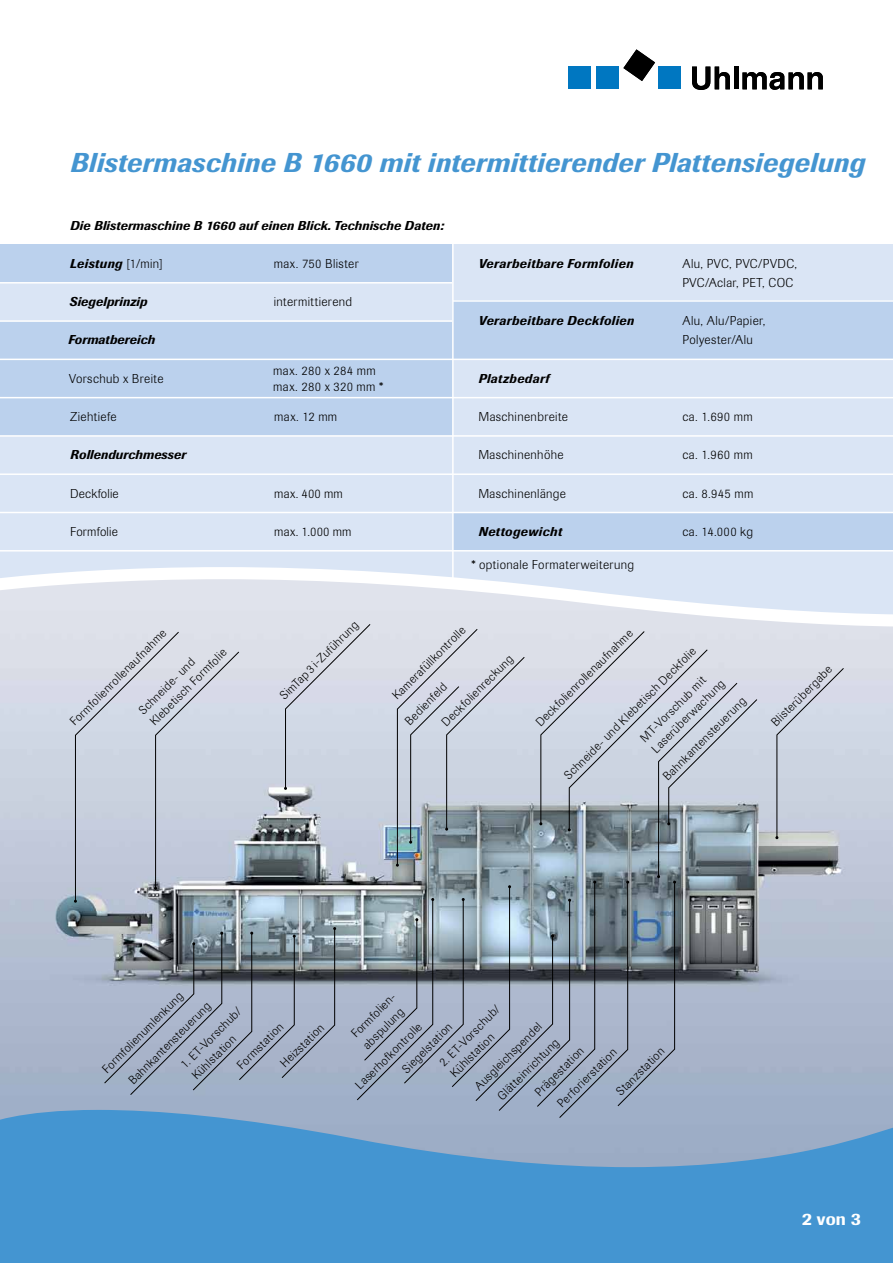
<style>
.page{position:relative;width:893px;height:1263px;background:#fff}
.page>*{position:absolute;margin:0;border:0;box-sizing:border-box;transform-origin:0 0}
.t1{font:italic 500 27px "Imago BQ";letter-spacing:.015em;color:#4495d1}
.t2{font:500 17.25px "Imago BQ";color:#fff}
.t3{font:300 12.75px/19.2px "Imago BQ";letter-spacing:.03em;color:#000}
.t4{font:italic 500 12.75px "Imago BQ";letter-spacing:.01em;color:#000}
.t5{font:italic 500 12.75px "Imago BQ";letter-spacing:.035em;color:#000}
.t6{font:italic 500 12.75px "Imago BQ";letter-spacing:.03em;color:#000}
.t7{font:300 12px/15.8px "Imago BQ";color:#000}
.s1{font-weight:300;font-style:normal}
</style>
<div class="page">
<img style="left:0;top:627px;width:893px;height:483px">
<svg style="left:623px;top:49px;width:32px;height:32px"></svg>
<div style="left:568px;top:67px;width:22px;height:22px;background:#0077c1"></div>
<div style="left:596px;top:67px;width:23px;height:22px;background:#0077c1"></div>
<div style="left:658px;top:67px;width:23px;height:22px;background:#0077c1"></div>
<svg style="left:692px;top:67px;width:38px;height:23px"></svg>
<hr style="left:734px;top:67px;width:4px;height:22px;background:#000">
<svg style="left:742px;top:72px;width:81px;height:18px"></svg>
<svg style="left:0;top:1110px;width:893px;height:153px;background:#5399cf"></svg>
<svg style="left:0;top:614px;width:893px;height:13px;fill:#dee1ea"></svg>
<svg style="left:0;top:551px;width:893px;height:63px;fill:#dae5f5"></svg>
<div style="left:0;top:436px;width:453px;height:118px;background:#dae5f5"></div>
<div style="left:0;top:321px;width:453px;height:115px;background:#bbd1ed"></div>
<div style="left:0;top:283px;width:453px;height:38px;background:#dae5f5"></div>
<div style="left:0;top:244px;width:453px;height:39px;background:#bbd1ed"></div>
<hr style="left:0;top:282px;width:453px;height:2px;background:#fff">
<hr style="left:0;top:320px;width:453px;height:2px;background:#fff">
<div style="left:453px;top:244px;width:440px;height:57px;background:#dae5f5"></div>
<div style="left:454px;top:359px;width:439px;height:153px;background:#dae5f5"></div>
<div style="left:453px;top:512px;width:440px;height:38px;background:#bbd1ed"></div>
<div style="left:453px;top:301px;width:440px;height:58px;background:#bbd1ed"></div>
<hr style="left:453px;top:300px;width:440px;height:2px;background:#fff">
<hr style="left:452px;top:238px;width:2px;height:346px;background:#fff">
<hr style="left:0;top:359px;width:893px;height:1px;background:#fff">
<hr style="left:0;top:397px;width:893px;height:1px;background:#fff">
<hr style="left:0;top:435px;width:893px;height:2px;background:#fff">
<hr style="left:0;top:512px;width:893px;height:1px;background:#fff">
<hr style="left:0;top:550px;width:893px;height:1px;background:#fff">
<hr style="left:0;top:473px;width:893px;height:2px;background:#fff">
<svg style="left:775px;top:667px;width:69px;height:172px;background:#cbd1de"></svg>
<svg style="left:74px;top:623px;width:684px;height:496px;background:#aab4c2"></svg>
<h1 class="t1" style="left:70px;top:147px;width:796px">Blistermaschine B 1660 mit intermittierender Plattensiegelung</h1>
<p class="t4" style="left:70px;top:218px;width:375px">Die Blistermaschine B 1660 auf einen Blick. Technische Daten:</p>
<p class="t5" style="left:70px;top:256px;width:95px">Leistung <span class="s1">[1/min]</span></p>
<p class="t3" style="left:274px;top:254px;width:86px">max. 750 Blister</p>
<p class="t4" style="left:70px;top:294px;width:79px">Siegelprinzip</p>
<p class="t3" style="left:274px;top:292px;width:80px">intermittierend</p>
<p class="t4" style="left:68px;top:332px;width:88px">Formatbereich</p>
<p class="t3" style="left:69px;top:369px;width:96px">Vorschub x Breite</p>
<p class="t3" style="left:273px;top:361px;width:104px">max. 280 x 284 mm</p>
<p class="t3" style="left:273px;top:377px;width:112px">max. 280 x 320 mm *</p>
<p class="t3" style="left:70px;top:407px;width:48px">Ziehtiefe</p>
<p class="t3" style="left:274px;top:407px;width:65px">max. 12 mm</p>
<p class="t4" style="left:70px;top:447px;width:117px">Rollendurchmesser</p>
<p class="t3" style="left:70px;top:484px;width:50px">Deckfolie</p>
<p class="t3" style="left:274px;top:484px;width:70px">max. 400 mm</p>
<p class="t3" style="left:70px;top:522px;width:49px">Formfolie</p>
<p class="t3" style="left:274px;top:522px;width:79px">max. 1.000 mm</p>
<p class="t6" style="left:478px;top:256px;width:156px">Verarbeitbare Formfolien</p>
<p class="t3" style="left:682px;top:254px;width:116px">Alu, PVC, PVC/PVDC,<br>PVC/Aclar, PET, COC</p>
<p class="t5" style="left:478px;top:313px;width:157px">Verarbeitbare Deckfolien</p>
<p class="t3" style="left:682px;top:312px;width:85px">Alu, Alu/Papier,<br>Polyester/Alu</p>
<p class="t5" style="left:478px;top:371px;width:72px">Platzbedarf</p>
<p class="t3" style="left:478px;top:407px;width:91px">Maschinenbreite</p>
<p class="t3" style="left:682px;top:407px;width:72px">ca. 1.690 mm</p>
<p class="t3" style="left:478px;top:445px;width:87px">Maschinenhöhe</p>
<p class="t3" style="left:682px;top:445px;width:72px">ca. 1.960 mm</p>
<p class="t3" style="left:478px;top:484px;width:89px">Maschinenlänge</p>
<p class="t3" style="left:682px;top:484px;width:73px">ca. 8.945 mm</p>
<p class="t6" style="left:478px;top:524px;width:85px">Nettogewicht</p>
<p class="t3" style="left:682px;top:522px;width:72px">ca. 14.000 kg</p>
<p class="t3" style="left:471px;top:555px;width:164px">* optionale Formaterweiterung</p>
<p class="t7" style="left:277px;top:692px;width:107px;rotate:-45deg">SimTap 3 i-Zuführung</p>
<p class="t7" style="left:389px;top:692px;width:99px;rotate:-45deg">Kamerafüllkontrolle</p>
<p class="t7" style="left:67px;top:718px;width:132px;rotate:-45deg">Formfolienrollenaufnahme</p>
<p class="t7" style="left:532px;top:719px;width:133px;rotate:-45deg">Deckfolienrollenaufnahme</p>
<p class="t7" style="left:135px;top:707px;width:105px;rotate:-45deg">Schneide- und<br>Klebetisch Formfolie</p>
<p class="t7" style="left:561px;top:772px;width:182px;rotate:-45deg">Schneide- und Klebetisch Deckfolie</p>
<p class="t7" style="left:438px;top:719px;width:97px;rotate:-45deg">Deckfolienreckung</p>
<p class="t7" style="left:637px;top:734px;width:99px;rotate:-45deg">MT-Vorschub mit<br>Laserüberwachung</p>
<p class="t7" style="left:401px;top:717px;width:55px;rotate:-45deg">Bedienfeld</p>
<p class="t7" style="left:660px;top:773px;width:113px;rotate:-45deg">Bahnkantensteuerung</p>
<p class="t7" style="left:768px;top:719px;width:82px;rotate:-45deg">Blisterübergabe</p>
<p class="t7" style="left:99px;top:1065px;width:110px;rotate:-45deg">Formfolienumlenkung</p>
<p class="t7" style="left:347px;top:1030px;width:61px;line-height:16.5px;rotate:-45deg">Formfolien&shy;abspulung</p>
<p class="t7" style="left:125px;top:1077px;width:112px;rotate:-45deg">Bahnkantensteuerung</p>
<p class="t7" style="left:177px;top:1061px;width:82px;rotate:-45deg">1. ET-Vorschub/<br>Kühlstation</p>
<p class="t7" style="left:436px;top:1059px;width:82px;rotate:-45deg">2. ET-Vorschub/<br>Kühlstation</p>
<p class="t7" style="left:471px;top:1082px;width:91px;rotate:-45deg">Ausgleichspendel</p>
<p class="t7" style="left:352px;top:1082px;width:90px;rotate:-45deg">Laserhofkontrolle</p>
<p class="t7" style="left:234px;top:1062px;width:61px;rotate:-45deg">Formstation</p>
<p class="t7" style="left:399px;top:1065px;width:66px;rotate:-45deg">Siegelstation</p>
<p class="t7" style="left:277px;top:1060px;width:58px;rotate:-45deg">Heizstation</p>
<p class="t7" style="left:494px;top:1092px;width:83px;rotate:-45deg">Glätteinrichtung</p>
<p class="t7" style="left:531px;top:1088px;width:65px;rotate:-45deg">Prägestation</p>
<p class="t7" style="left:613px;top:1088px;width:64px;rotate:-45deg">Stanzstation</p>
<p class="t7" style="left:554px;top:1100px;width:80px;rotate:-45deg">Perforierstation</p>
<h2 class="t2" style="left:802px;top:1208px;width:60px">2 von 3</h2>
</div>
